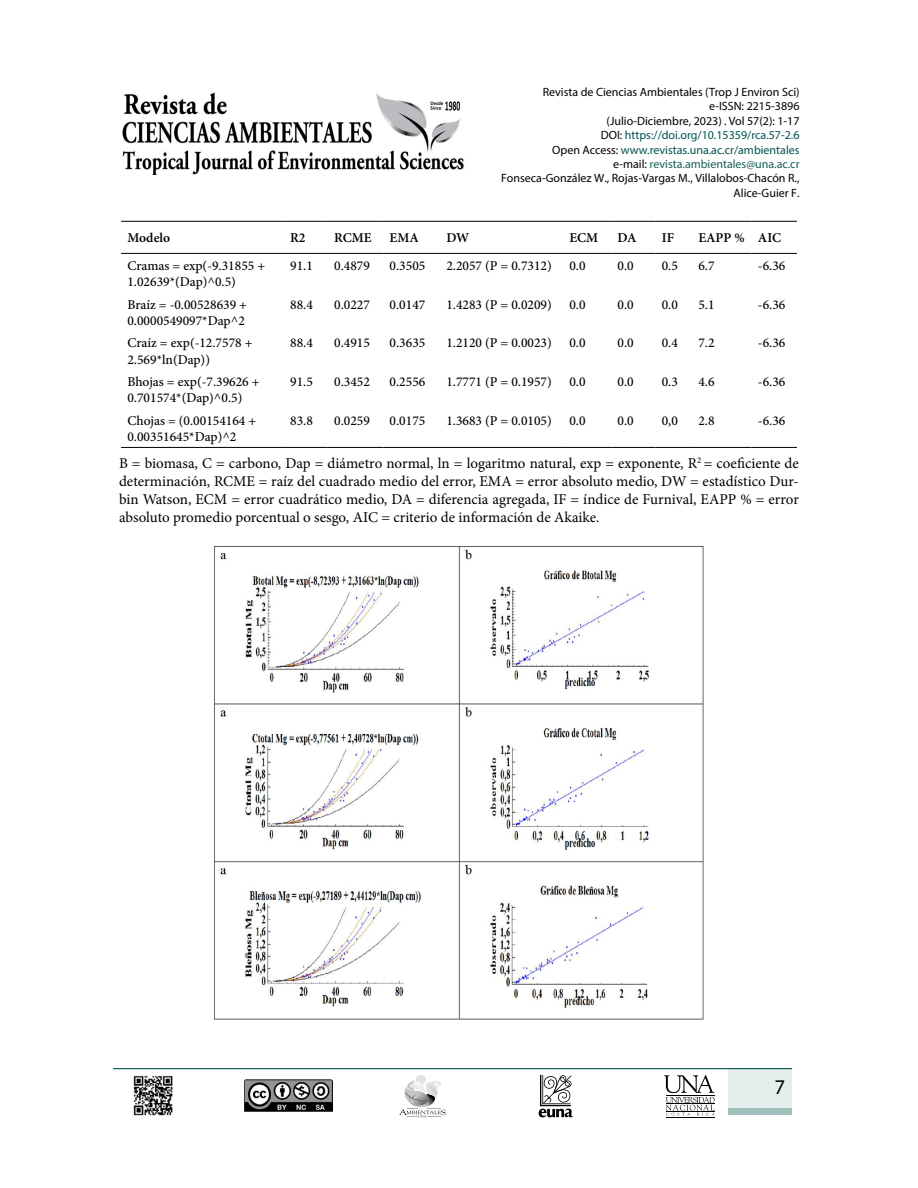
<style>
.page{position:relative;width:918px;height:1188px;background:#fff}
.page>*{position:absolute;margin:0;border:0;box-sizing:border-box;transform-origin:0 0}
.t1{font:21px "Myriad Pro";color:#000}
.t2{font:15px/18px "Minion Pro";color:#000;text-align:justify}
.t3{font:500 13.5px/16.2px "Minion Pro";color:#000}
.t4{font:600 13.5px "Minion Pro";color:#000}
.t5{font:12px/14.4px "Myriad Pro";color:#000;text-align:right}
.s1{color:#00534d}
.s2{color:#195f5a}
</style>
<div class="page">
<svg style="left:539px;top:1075px;width:34px;height:42px"></svg>
<div style="left:416px;top:1075px;width:10px;height:9px;background:#e2e2e2;border-radius:50%"></div>
<svg style="left:399px;top:1081px;width:47px;height:36px"></svg>
<hr style="left:666px;top:1117px;width:48px;height:1px;background:#000">
<svg style="left:664px;top:1075px;width:51px;height:41px"></svg>
<hr style="left:113px;top:1068px;width:679px;height:1px;background:#00534d">
<div style="left:729px;top:1068px;width:63px;height:46px;background:#e6eeed"></div>
<div style="left:729px;top:1108px;width:63px;height:6px;background:#a1bfbd"></div>
<img style="left:244px;top:1080px;width:89px;height:31px">
<img style="left:122px;top:92px;width:342px;height:83px">
<img style="left:133px;top:1075px;width:40px;height:41px">
<hr style="left:121px;top:447px;width:163px;height:1px;background:#000">
<hr style="left:284px;top:447px;width:44px;height:1px;background:#000">
<hr style="left:328px;top:447px;width:55px;height:1px;background:#000">
<hr style="left:383px;top:447px;width:57px;height:1px;background:#000">
<hr style="left:440px;top:447px;width:123px;height:1px;background:#000">
<hr style="left:563px;top:447px;width:48px;height:1px;background:#000">
<hr style="left:611px;top:447px;width:44px;height:1px;background:#000">
<hr style="left:655px;top:447px;width:37px;height:1px;background:#000">
<hr style="left:692px;top:447px;width:60px;height:1px;background:#000">
<hr style="left:752px;top:447px;width:45px;height:1px;background:#000">
<hr style="left:121px;top:221px;width:163px;height:1px;background:#000">
<hr style="left:284px;top:221px;width:44px;height:1px;background:#000">
<hr style="left:328px;top:221px;width:55px;height:1px;background:#000">
<hr style="left:383px;top:221px;width:57px;height:1px;background:#000">
<hr style="left:440px;top:221px;width:123px;height:1px;background:#000">
<hr style="left:563px;top:221px;width:48px;height:1px;background:#000">
<hr style="left:611px;top:221px;width:44px;height:1px;background:#000">
<hr style="left:655px;top:221px;width:37px;height:1px;background:#000">
<hr style="left:692px;top:221px;width:60px;height:1px;background:#000">
<hr style="left:752px;top:221px;width:45px;height:1px;background:#000">
<hr style="left:121px;top:253px;width:163px;height:1px;background:#000">
<hr style="left:284px;top:253px;width:44px;height:1px;background:#000">
<hr style="left:328px;top:253px;width:55px;height:1px;background:#000">
<hr style="left:383px;top:253px;width:57px;height:1px;background:#000">
<hr style="left:440px;top:253px;width:123px;height:1px;background:#000">
<hr style="left:563px;top:253px;width:48px;height:1px;background:#000">
<hr style="left:611px;top:253px;width:44px;height:1px;background:#000">
<hr style="left:655px;top:253px;width:37px;height:1px;background:#000">
<hr style="left:692px;top:253px;width:60px;height:1px;background:#000">
<hr style="left:752px;top:253px;width:45px;height:1px;background:#000">
<img style="left:214px;top:546px;width:490px;height:474px">
<p class="t5" style="left:501px;top:85px;width:300px">Revista de Ciencias Ambientales (Trop J Environ Sci)<br>e-ISSN: 2215-3896<br>(Julio-Diciembre, 2023) . Vol 57(2): 1-17<br>DOI: <span class="s1">https://doi.org/10.15359/rca.57-2.6<br></span>Open Access: <span class="s1">www.revistas.una.ac.cr/ambientales<br></span>e-mail: <span class="s2">revista.ambientales@una.ac.cr<br></span>Fonseca-González W., Rojas-Vargas M., Villalobos-Chacón R., Alice-Guier F.</p>
<p class="t4" style="left:127px;top:229px;width:44px">Modelo</p>
<p class="t4" style="left:290px;top:229px;width:17px">R2</p>
<p class="t4" style="left:334px;top:229px;width:39px">RCME</p>
<p class="t4" style="left:390px;top:229px;width:31px">EMA</p>
<p class="t4" style="left:446px;top:229px;width:25px">DW</p>
<p class="t4" style="left:569px;top:229px;width:30px">ECM</p>
<p class="t4" style="left:618px;top:229px;width:20px">DA</p>
<p class="t4" style="left:662px;top:229px;width:14px">IF</p>
<p class="t4" style="left:698px;top:229px;width:84px">EAPP % AIC</p>
<p class="t3" style="left:127px;top:257px;width:139px">Cramas = exp(-9.31855 +<br>1.02639*(Dap)^0.5)</p>
<p class="t3" style="left:290px;top:257px;width:24px">91.1</p>
<p class="t3" style="left:334px;top:257px;width:37px">0.4879</p>
<p class="t3" style="left:390px;top:257px;width:37px">0.3505</p>
<p class="t3" style="left:446px;top:257px;width:107px">2.2057 (P = 0.7312)</p>
<p class="t3" style="left:569px;top:257px;width:18px">0.0</p>
<p class="t3" style="left:618px;top:257px;width:18px">0.0</p>
<p class="t3" style="left:662px;top:257px;width:18px">0.5</p>
<p class="t3" style="left:698px;top:257px;width:18px">6.7</p>
<p class="t3" style="left:758px;top:257px;width:29px">-6.36</p>
<p class="t3" style="left:127px;top:296px;width:121px">Braíz = -0.00528639 +<br>0.0000549097*Dap^2</p>
<p class="t3" style="left:290px;top:296px;width:24px">88.4</p>
<p class="t3" style="left:334px;top:296px;width:37px">0.0227</p>
<p class="t3" style="left:390px;top:296px;width:37px">0.0147</p>
<p class="t3" style="left:446px;top:296px;width:107px">1.4283 (P = 0.0209)</p>
<p class="t3" style="left:569px;top:296px;width:18px">0.0</p>
<p class="t3" style="left:618px;top:296px;width:18px">0.0</p>
<p class="t3" style="left:662px;top:296px;width:18px">0.0</p>
<p class="t3" style="left:698px;top:296px;width:18px">5.1</p>
<p class="t3" style="left:758px;top:296px;width:29px">-6.36</p>
<p class="t3" style="left:127px;top:335px;width:127px">Craíz = exp(-12.7578 +<br>2.569*ln(Dap))</p>
<p class="t3" style="left:290px;top:335px;width:24px">88.4</p>
<p class="t3" style="left:334px;top:335px;width:37px">0.4915</p>
<p class="t3" style="left:390px;top:335px;width:37px">0.3635</p>
<p class="t3" style="left:446px;top:335px;width:107px">1.2120 (P = 0.0023)</p>
<p class="t3" style="left:569px;top:335px;width:18px">0.0</p>
<p class="t3" style="left:618px;top:335px;width:18px">0.0</p>
<p class="t3" style="left:662px;top:335px;width:18px">0.4</p>
<p class="t3" style="left:698px;top:335px;width:18px">7.2</p>
<p class="t3" style="left:758px;top:335px;width:29px">-6.36</p>
<p class="t3" style="left:127px;top:374px;width:134px">Bhojas = exp(-7.39626 +<br>0.701574*(Dap)^0.5)</p>
<p class="t3" style="left:290px;top:374px;width:24px">91.5</p>
<p class="t3" style="left:334px;top:374px;width:37px">0.3452</p>
<p class="t3" style="left:390px;top:374px;width:37px">0.2556</p>
<p class="t3" style="left:446px;top:374px;width:107px">1.7771 (P = 0.1957)</p>
<p class="t3" style="left:569px;top:374px;width:18px">0.0</p>
<p class="t3" style="left:618px;top:374px;width:18px">0.0</p>
<p class="t3" style="left:662px;top:374px;width:18px">0.3</p>
<p class="t3" style="left:698px;top:374px;width:18px">4.6</p>
<p class="t3" style="left:758px;top:374px;width:29px">-6.36</p>
<p class="t3" style="left:127px;top:412px;width:130px">Chojas = (0.00154164 +<br>0.00351645*Dap)^2</p>
<p class="t3" style="left:290px;top:412px;width:24px">83.8</p>
<p class="t3" style="left:334px;top:412px;width:37px">0.0259</p>
<p class="t3" style="left:390px;top:412px;width:37px">0.0175</p>
<p class="t3" style="left:446px;top:412px;width:107px">1.3683 (P = 0.0105)</p>
<p class="t3" style="left:569px;top:412px;width:18px">0.0</p>
<p class="t3" style="left:618px;top:412px;width:18px">0.0</p>
<p class="t3" style="left:662px;top:412px;width:18px">0,0</p>
<p class="t3" style="left:698px;top:412px;width:18px">2.8</p>
<p class="t3" style="left:758px;top:412px;width:29px">-6.36</p>
<p class="t2" style="left:119px;top:455px;width:681px">B = biomasa, C = carbono, Dap = diámetro normal, ln = logaritmo natural, exp = exponente, R<sup>2</sup> = coeficiente de determinación, RCME = raíz del cuadrado medio del error, EMA = error absoluto medio, DW = estadístico Dur&shy;bin Watson, ECM = error cuadrático medio, DA = diferencia agregada, IF = índice de Furnival, EAPP % = error absoluto promedio porcentual o sesgo, AIC = criterio de información de Akaike.</p>
<h1 class="t1" style="left:774px;top:1074px;width:12px">7</h1>
</div>
